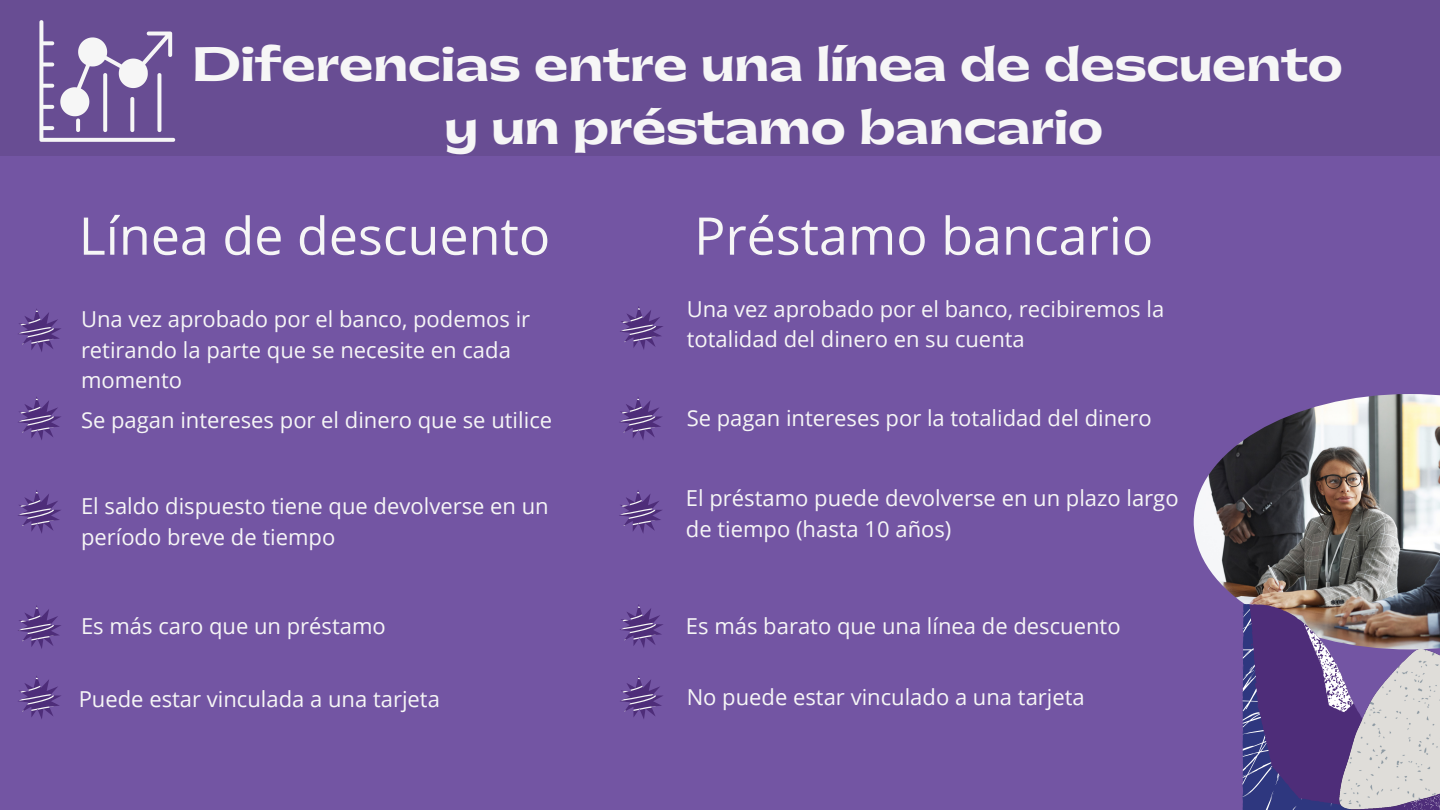
<style>
.page{position:relative;width:1440px;height:810px;background:#7355a3}
.page>*{position:absolute;margin:0;border:0;box-sizing:border-box;transform-origin:0 0}
.t1{font:52px "Open Sans";color:#f6f6f6}
.t2{font:800 45px/63px "Gatwick";color:#f6f6f6;text-align:center}
.t3{font:22px/30.8px "Open Sans";color:#f6f6f6}
</style>
<div class="page">
<div style="left:0;top:0;width:1440px;height:156px;background:#684d93"></div>
<img style="left:1194px;top:394px;width:246px;height:210px">
<img style="left:1242px;top:604px;width:198px;height:206px">
<img style="left:1332px;top:649px;width:108px;height:161px">
<svg style="left:39px;top:20px;width:136px;height:122px"></svg>
<svg style="left:18px;top:309px;width:43px;height:43px"></svg>
<svg style="left:18px;top:397px;width:43px;height:43px"></svg>
<svg style="left:18px;top:490px;width:43px;height:43px"></svg>
<svg style="left:18px;top:605px;width:43px;height:44px"></svg>
<svg style="left:18px;top:676px;width:43px;height:43px"></svg>
<svg style="left:620px;top:306px;width:43px;height:44px"></svg>
<svg style="left:619px;top:397px;width:44px;height:43px"></svg>
<svg style="left:619px;top:490px;width:43px;height:43px"></svg>
<svg style="left:620px;top:604px;width:43px;height:44px"></svg>
<svg style="left:620px;top:676px;width:43px;height:43px"></svg>
<h2 class="t2" style="left:192px;top:34px;width:1152px">Diferencias entre una línea de descuento y un préstamo bancario</h2>
<h1 class="t1" style="left:79px;top:199px;width:473px">Línea de descuento</h1>
<h1 class="t1" style="left:694px;top:199px;width:461px">Préstamo bancario</h1>
<p class="t3" style="left:81px;top:303px;width:451px">Una vez aprobado por el banco, podemos ir retirando la parte que se necesite en cada momento</p>
<p class="t3" style="left:687px;top:293px;width:479px">Una vez aprobado por el banco, recibiremos la totalidad del dinero en su cuenta</p>
<p class="t3" style="left:81px;top:404px;width:473px">Se pagan intereses por el dinero que se utilice</p>
<p class="t3" style="left:687px;top:403px;width:467px">Se pagan intereses por la totalidad del dinero</p>
<p class="t3" style="left:81px;top:490px;width:469px">El saldo dispuesto tiene que devolverse en un período breve de tiempo</p>
<p class="t3" style="left:686px;top:482px;width:494px">El préstamo puede devolverse en un plazo largo de tiempo (hasta 10 años)</p>
<p class="t3" style="left:81px;top:610px;width:306px">Es más caro que un préstamo</p>
<p class="t3" style="left:686px;top:610px;width:436px">Es más barato que una línea de descuento</p>
<p class="t3" style="left:79px;top:683px;width:363px">Puede estar vinculada a una tarjeta</p>
<p class="t3" style="left:687px;top:682px;width:400px">No puede estar vinculado a una tarjeta</p>
</div>
